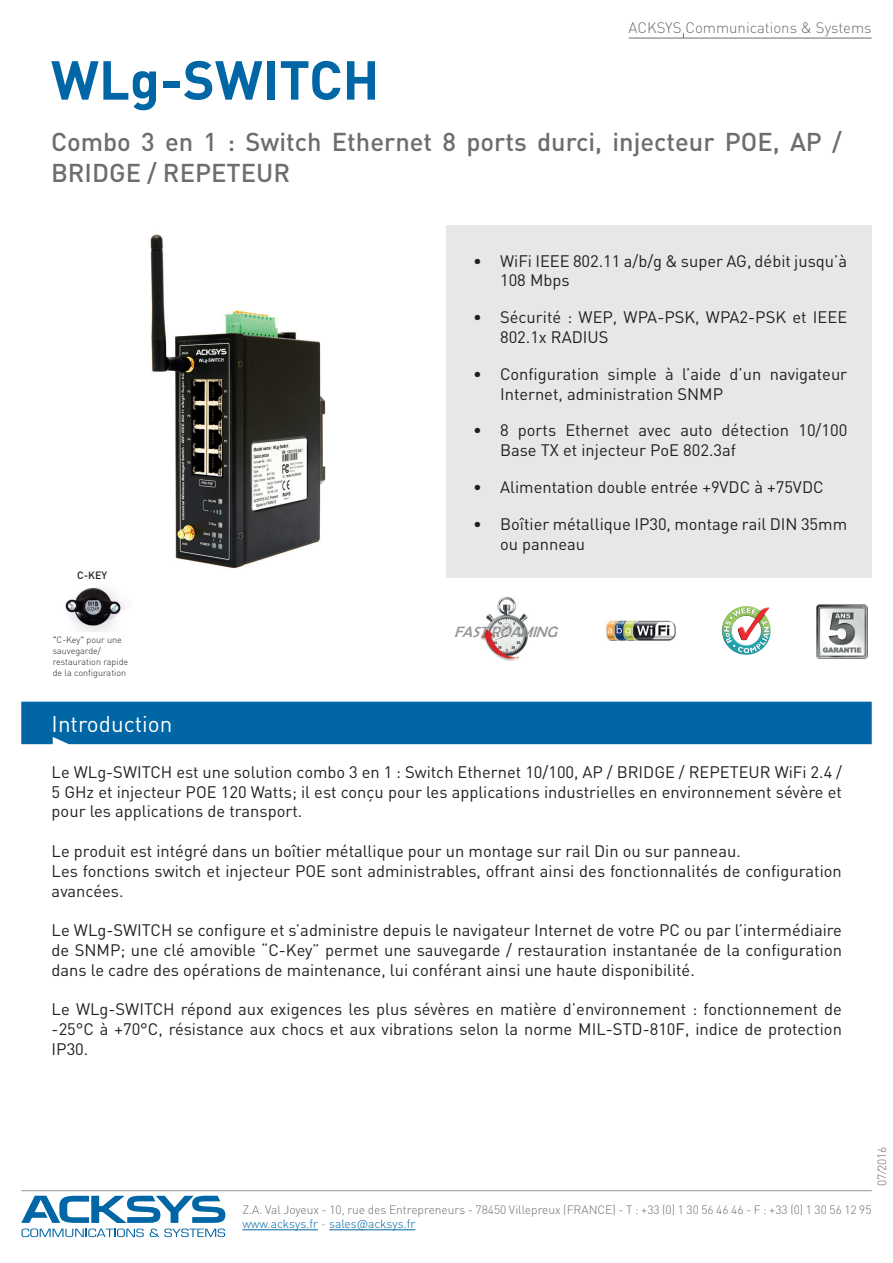
<style>
.page{position:relative;width:893px;height:1263px;background:#fff}
.page>*{position:absolute;margin:0;border:0;box-sizing:border-box;transform-origin:0 0}
.t1{font:700 54px "DIN Pro";color:#0166a5}
.t2{font:500 25.5px/30.6px "DIN Pro";color:#6c6d70}
.t3{font:22.5px "DIN Pro";color:#fff}
.t4{font:16.5px/19.8px "DIN Pro";color:#231f20}
.t5{font:300 15px "DIN Pro";color:#6c6d70}
.t6{font:italic 15px "Berlin Sans FB";color:#939598}
.t7{font:300 12px/14.4px "DIN Pro";color:#6c6d70}
.t8{font:500 10.5px "DIN Pro";color:#231f20}
.t9{font:300 9px/10.8px "DIN Pro";color:#231f20}
.s1{font-weight:400}
.s2{color:#0166a5}
.s3{color:#939598}
</style>
<div class="page">
<hr style="left:629px;top:38px;width:243px;height:1px;background:#6c6d70">
<hr style="left:21px;top:1190px;width:851px;height:1px;background:#939598">
<hr style="left:242px;top:1229px;width:76px;height:1px;background:#0166a5">
<hr style="left:329px;top:1229px;width:86px;height:1px;background:#0166a5">
<svg style="left:21px;top:1196px;width:204px;height:41px"></svg>
<div style="left:21px;top:702px;width:851px;height:42px;background:#0166a5"></div>
<div style="left:446px;top:225px;width:426px;height:353px;background:#e6e7e9"></div>
<img style="left:481px;top:596px;width:47px;height:65px">
<img style="left:730px;top:606px;width:15px;height:6px">
<img style="left:150px;top:234px;width:176px;height:335px">
<img style="left:606px;top:620px;width:70px;height:20px">
<img style="left:65px;top:587px;width:62px;height:44px">
<img style="left:816px;top:604px;width:52px;height:55px">
<p class="t5" style="left:629px;top:17px;width:245px">ACKSYS Communications &amp; Systems</p>
<h1 class="t1" style="left:51px;top:43px;width:330px">WLg-SWITCH</h1>
<h2 class="t2" style="left:51px;top:126px;width:792px">Combo 3 en 1 : Switch Ethernet 8 ports durci, injecteur POE, AP /<br>BRIDGE / REPETEUR</h2>
<p class="t8" style="left:77px;top:568px;width:32px">C-KEY</p>
<p class="t9" style="left:53px;top:634px;width:77px"><span class="s1">"</span>C-Key<span class="s1">"</span> pour une sauvegarde/ restauration rapide de la configuration</p>
<h3 class="t3" style="left:52px;top:708px;width:122px">Introduction</h3>
<p class="t4" style="left:500px;top:250px;width:349px;text-indent:-27px">• WiFi IEEE 802.11 a/b/g &amp; super AG, débit jusqu’à<br>108 Mbps</p>
<p class="t4" style="left:500px;top:307px;width:349px;text-indent:-27px">• Sécurité : WEP, WPA-PSK, WPA2-PSK et IEEE<br>802.1x RADIUS</p>
<p class="t4" style="left:500px;top:363px;width:349px;text-indent:-27px">• Configuration simple à l’aide d’un navigateur<br>Internet, administration SNMP</p>
<p class="t4" style="left:500px;top:420px;width:349px;text-indent:-27px">• 8 ports Ethernet avec auto détection 10/100<br>Base TX et injecteur PoE 802.3af</p>
<p class="t4" style="left:473px;top:477px;width:352px">• Alimentation double entrée +9VDC à +75VDC</p>
<p class="t4" style="left:500px;top:513px;width:349px;text-indent:-27px">• Boîtier métallique IP30, montage rail DIN 35mm ou panneau</p>
<p class="t6" style="left:454px;top:623px;width:109px">FASTROAMING</p>
<p class="t4" style="left:52px;top:761px;width:792px;text-align:justify">Le WLg-SWITCH est une solution combo 3 en 1 : Switch Ethernet 10/100, AP / BRIDGE / REPETEUR WiFi 2.4 / 5 GHz et injecteur POE 120 Watts; il est conçu pour les applications industrielles en environnement sévère et pour les applications de transport.</p>
<p class="t4" style="left:52px;top:840px;width:792px">Le produit est intégré dans un boîtier métallique pour un montage sur rail Din ou sur panneau.<br>Les fonctions switch et injecteur POE sont administrables, offrant ainsi des fonctionnalités de configuration avancées.</p>
<p class="t4" style="left:52px;top:919px;width:792px;text-align:justify">Le WLg-SWITCH se configure et s’administre depuis le navigateur Internet de votre PC ou par l’intermédiaire de SNMP; une clé amovible “C-Key” permet une sauvegarde / restauration instantanée de la configuration dans le cadre des opérations de maintenance, lui conférant ainsi une haute disponibilité.</p>
<p class="t4" style="left:52px;top:999px;width:792px;text-align:justify">Le WLg-SWITCH répond aux exigences les plus sévères en matière d’environnement : fonctionnement de -25°C à +70°C, résistance aux chocs et aux vibrations selon la norme MIL-STD-810F, indice de protection IP30.</p>
<p class="t7" style="left:874px;top:1186px;width:41px;rotate:-90deg">07⁄2016</p>
<p class="t7" style="left:242px;top:1202px;width:631px">Z.A. Val Joyeux - 10, rue des Entrepreneurs - 78450 Villepreux (FRANCE) - T : +33 (0) 1 30 56 46 46 - F : +33 (0) 1 30 56 12 95 <span class="s2">www.acksys.fr</span> <span class="s3">-</span> <span class="s2">sales@acksys.fr</span></p>
</div>
